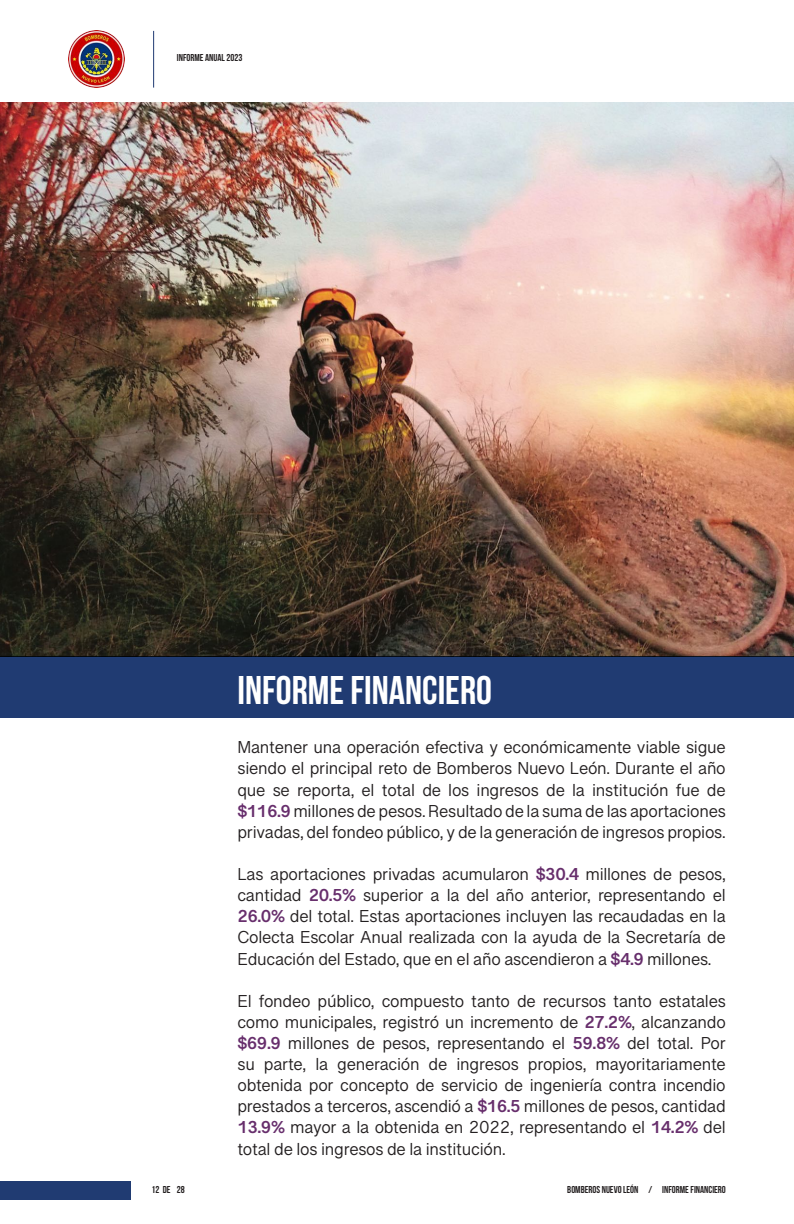
<style>
.page{position:relative;width:794px;height:1224px;background:#fff}
.page>*{position:absolute;margin:0;border:0;box-sizing:border-box;transform-origin:0 0}
.t1{font:40px "Bebas Neue";color:#fff}
.t2{font:17.6px/21.2px "Grantha Sangam MN";letter-spacing:-.015em;color:#231f20;text-align:justify}
.t3{font:10px "Bebas Neue";color:#231f20}
.s1{font-weight:700;color:#672e6c}
</style>
<div class="page">
<div style="left:0;top:1181px;width:130px;height:19px;background:#203b72"></div>
<img style="left:68px;top:31px;width:57px;height:57px">
<hr style="left:153px;top:31px;width:1px;height:57px;background:#203b72">
<img style="left:0;top:102px;width:794px;height:555px">
<div style="left:0;top:657px;width:794px;height:61px;background:#203b72"></div>
<p class="t3" style="left:177px;top:52px;width:67px">INFORME ANUAL 2023</p>
<h1 class="t1" style="left:237px;top:668px;width:256px">INFORME FINANCIERO</h1>
<p class="t2" style="left:237px;top:737px;width:490px">Mantener una operación efectiva y económicamente viable sigue siendo el principal reto de Bomberos Nuevo León. Durante el año que se reporta, el total de los ingresos de la institución fue de <span class="s1">$116.9</span> millones de pesos. Resultado de la suma de las aportaciones privadas, del fondeo público, y de la generación de ingresos propios.</p>
<p class="t2" style="left:237px;top:863px;width:490px">Las aportaciones privadas acumularon <span class="s1">$30.4</span> millones de pesos, cantidad <span class="s1">20.5%</span> superior a la del año anterior, representando el <span class="s1">26.0%</span> del total. Estas aportaciones incluyen las recaudadas en la Colecta Escolar Anual realizada con la ayuda de la Secretaría de Educación del Estado, que en el año ascendieron a <span class="s1">$4.9</span> millones.</p>
<p class="t2" style="left:237px;top:990px;width:490px">El fondeo público, compuesto tanto de recursos tanto estatales como municipales, registró un incremento de <span class="s1">27.2%</span>, alcanzando <span class="s1">$69.9</span> millones de pesos, representando el <span class="s1">59.8%</span> del total. Por su parte, la generación de ingresos propios, mayoritariamente obtenida por concepto de servicio de ingeniería contra incendio prestados a terceros, ascendió a <span class="s1">$16.5</span> millones de pesos, cantidad <span class="s1">13.9%</span> mayor a la obtenida en 2022, representando el <span class="s1">14.2%</span> del total de los ingresos de la institución.</p>
<p class="t3" style="left:151px;top:1184px;width:21px">12 DE</p>
<p class="t3" style="left:567px;top:1184px;width:10px">BOMBERO</p>
<p class="t3" style="left:596px;top:1184px;width:73px">S NUEVO LEÓN / INFORME</p>
<p class="t3" style="left:690px;top:1184px;width:27px">FINANCIERO</p>
<p class="t3" style="left:177px;top:1184px;width:9px">28</p>
</div>
